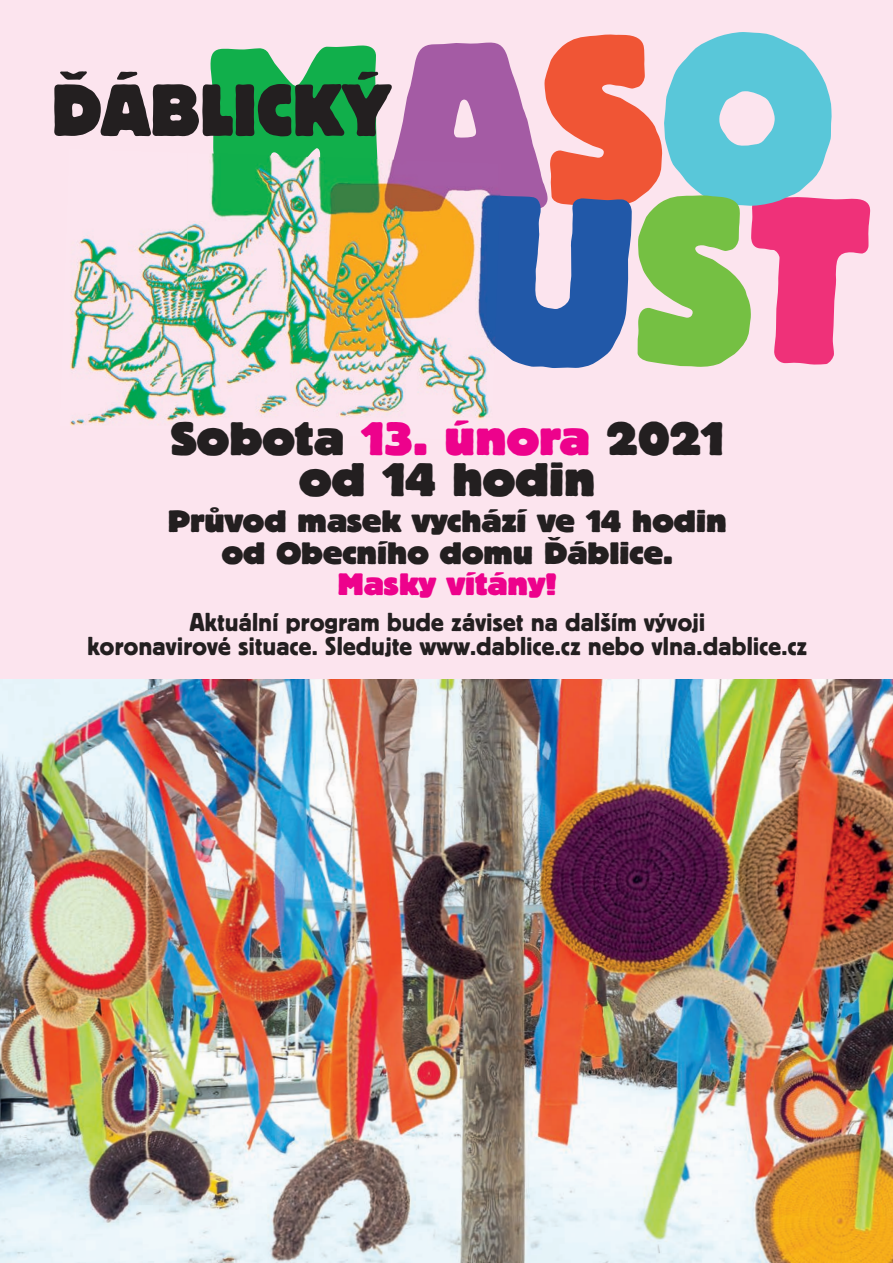
<style>
.page{position:relative;width:893px;height:1263px;background:#fce4ee}
.page>*{position:absolute;margin:0;border:0;box-sizing:border-box;transform-origin:0 0}
.t1{font:76.8px "Block TCE Heav";color:#231f20;scale:.9 1}
.t2{font:48.9px/41.1px "Block TCE Heav";color:#231f20;text-align:center}
.t3{font:32.25px/31.3px "Block TCE Heav";color:#231f20;text-align:center}
.t4{font:27px/24px "Block TCE";letter-spacing:.015em;color:#231f20;text-align:center}
.s1{color:#ed028c}
</style>
<div class="page">
<svg style="left:210px;top:32px;width:660px;height:336px"></svg>
<img style="left:0;top:679px;width:893px;height:584px">
<img style="left:70px;top:227px;width:117px;height:199px">
<img style="left:187px;top:153px;width:314px;height:266px">
<p class="t1" style="left:52px;top:67px;width:378px">ĎÁBLICKÝ</p>
<p class="t2" style="left:171px;top:419px;width:555px">Sobota <span class="s1">13. února</span> 2021 od 14 hodin</p>
<p class="t3" style="left:168px;top:506px;width:560px">Průvod masek vychází ve 14 hodin od Obecního domu Ďáblice.<br><span class="s1">Masky vítány!</span></p>
<p class="t4" style="left:88px;top:610px;width:721px">Aktuální program bude záviset na dalším vývoji<br>koronavirové situace. Sledujte www.dablice.cz nebo vlna.dablice.cz</p>
</div>
